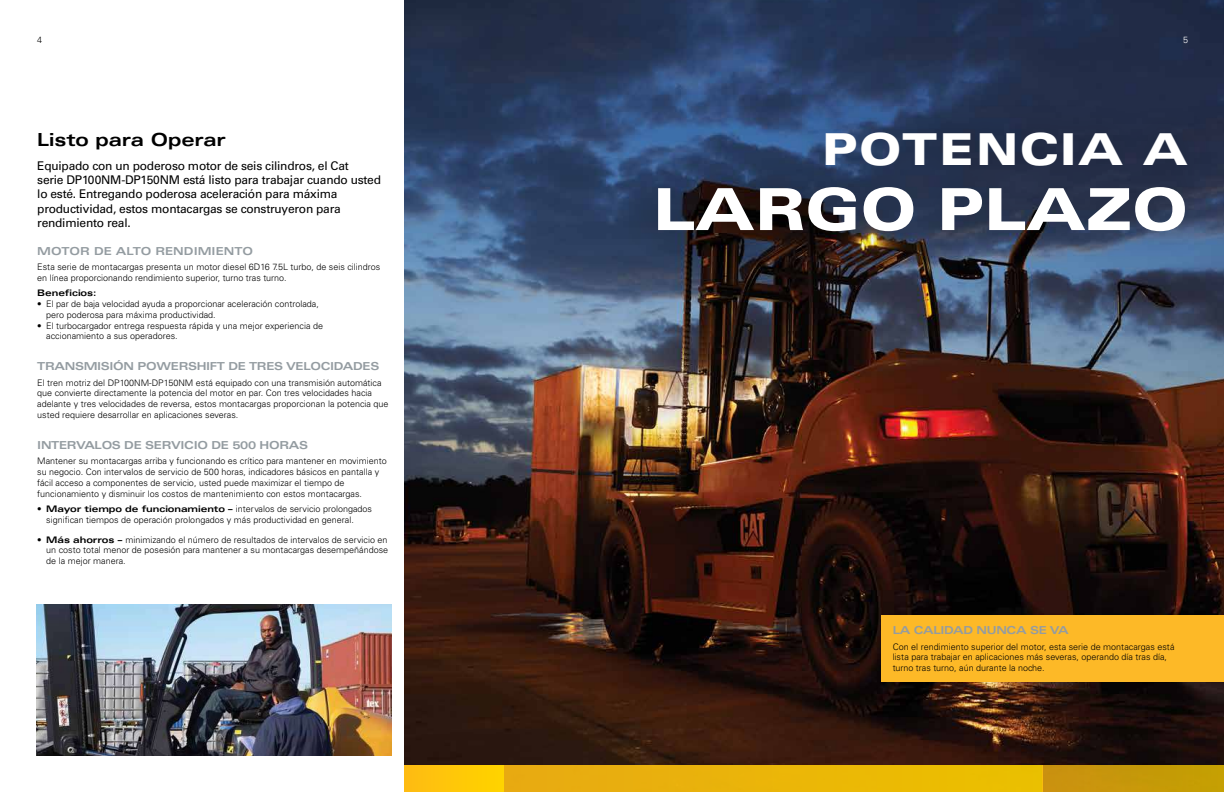
<style>
.page{position:relative;width:1224px;height:792px;background:#fff}
.page>*{position:absolute;margin:0;border:0;box-sizing:border-box;transform-origin:0 0}
.t1{font:900 expanded 58px "Univers LT Std";letter-spacing:-.01em;color:#fff}
.t2{font:900 expanded 44px "Univers LT Std";letter-spacing:.03em;color:#fff}
.t3{font:700 expanded 18px "Univers LT Std";letter-spacing:-.01em;color:#000}
.t4{font:12px/14.4px "Univers LT Std";letter-spacing:-.02em;color:#000}
.t5{font:700 expanded 11px "Univers LT Std";letter-spacing:-.03em;color:#949ca1}
.t6{font:700 expanded 11px "Univers LT Std";color:#949ca1}
.t7{font:300 9px/10.8px "Univers LT Std";color:#000}
.t8{font:700 expanded 9px "Univers LT Std";letter-spacing:-.01em;color:#000}
.t9{font:300 9px "Univers LT Std";color:#fff}
.s1{font-weight:700;font-stretch:expanded}
</style>
<div class="page">
<img style="left:36px;top:604px;width:356px;height:152px">
<img style="left:404px;top:0;width:820px;height:766px">
<div style="left:503px;top:766px;width:540px;height:26px;background:#eab609"></div>
<div style="left:1043px;top:766px;width:181px;height:26px;background:#c69809"></div>
<div style="left:404px;top:766px;width:99px;height:26px;background:#ffc709"></div>
<div style="left:881px;top:616px;width:343px;height:66px;background:#fdb927"></div>
<div style="left:624px;top:100px;width:593px;height:164px;background:#000;opacity:.3"></div>
<p class="t7" style="left:37px;top:34px;width:7px">4</p>
<p class="t9" style="left:1183px;top:34px;width:7px">5</p>
<h3 class="t3" style="left:37px;top:130px;width:190px">Listo para Operar</h3>
<p class="t4" style="left:37px;top:158px;width:345px">Equipado con un poderoso motor de seis cilindros, el Cat<br>serie DP100NM-DP150NM está listo para trabajar cuando usted lo esté. Entregando poderosa aceleración para máxima productividad, estos montacargas se construyeron para rendimiento real.</p>
<p class="t6" style="left:37px;top:245px;width:217px">MOTOR DE ALTO RENDIMIENTO</p>
<p class="t7" style="left:37px;top:262px;width:345px">Esta serie de montacargas presenta un motor diesel 6D16 7.5L turbo, de seis cilindros en línea proporcionando rendimiento superior, turno tras turno.</p>
<p class="t8" style="left:37px;top:288px;width:61px">Beneficios:</p>
<p class="t7" style="left:46px;top:298px;width:274px;text-indent:-9px">• El par de baja velocidad ayuda a proporcionar aceleración controlada, pero poderosa para máxima productividad.</p>
<p class="t7" style="left:46px;top:320px;width:278px;text-indent:-9px">• El turbocargador entrega respuesta rápida y una mejor experiencia de accionamiento a sus operadores.</p>
<p class="t5" style="left:37px;top:360px;width:344px">TRANSMISIÓN POWERSHIFT DE TRES VELOCIDADES</p>
<p class="t7" style="left:37px;top:377px;width:353px">El tren motriz del DP100NM-DP150NM está equipado con una transmisión automática que convierte directamente la potencia del motor en par. Con tres velocidades hacia adelante y tres velocidades de reversa, estos montacargas proporcionan la potencia que usted requiere desarrollar en aplicaciones severas.</p>
<p class="t5" style="left:37px;top:439px;width:272px">INTERVALOS DE SERVICIO DE 500 HORAS</p>
<p class="t7" style="left:37px;top:456px;width:351px">Mantener su montacargas arriba y funcionando es crítico para mantener en movimiento su negocio. Con intervalos de servicio de 500 horas, indicadores básicos en pantalla y fácil acceso a componentes de servicio, usted puede maximizar el tiempo de funcionamiento y disminuir los costos de mantenimiento con estos montacargas.</p>
<p class="t7" style="left:46px;top:503px;width:327px;text-indent:-9px">• <span class="s1">Mayor tiempo de funcionamiento –</span> intervalos de servicio prolongados significan tiempos de operación prolongados y más productividad en general.</p>
<p class="t7" style="left:46px;top:534px;width:343px;text-align:justify;text-indent:-9px">• <span class="s1">Más ahorros –</span> minimizando el número de resultados de intervalos de servicio en un costo total menor de posesión para mantener a su montacargas desempeñándose de la mejor manera.</p>
<h2 class="t2" style="left:822px;top:124px;width:368px">POTENCIA A</h2>
<h1 class="t1" style="left:652px;top:176px;width:537px">LARGO PLAZO</h1>
<p class="t5" style="left:893px;top:624px;width:178px">LA CALIDAD NUNCA SE VA</p>
<p class="t7" style="left:893px;top:641px;width:283px">Con el rendimiento superior del motor, esta serie de montacargas está lista para trabajar en aplicaciones más severas, operando día tras día, turno tras turno, aún durante la noche.</p>
</div>
